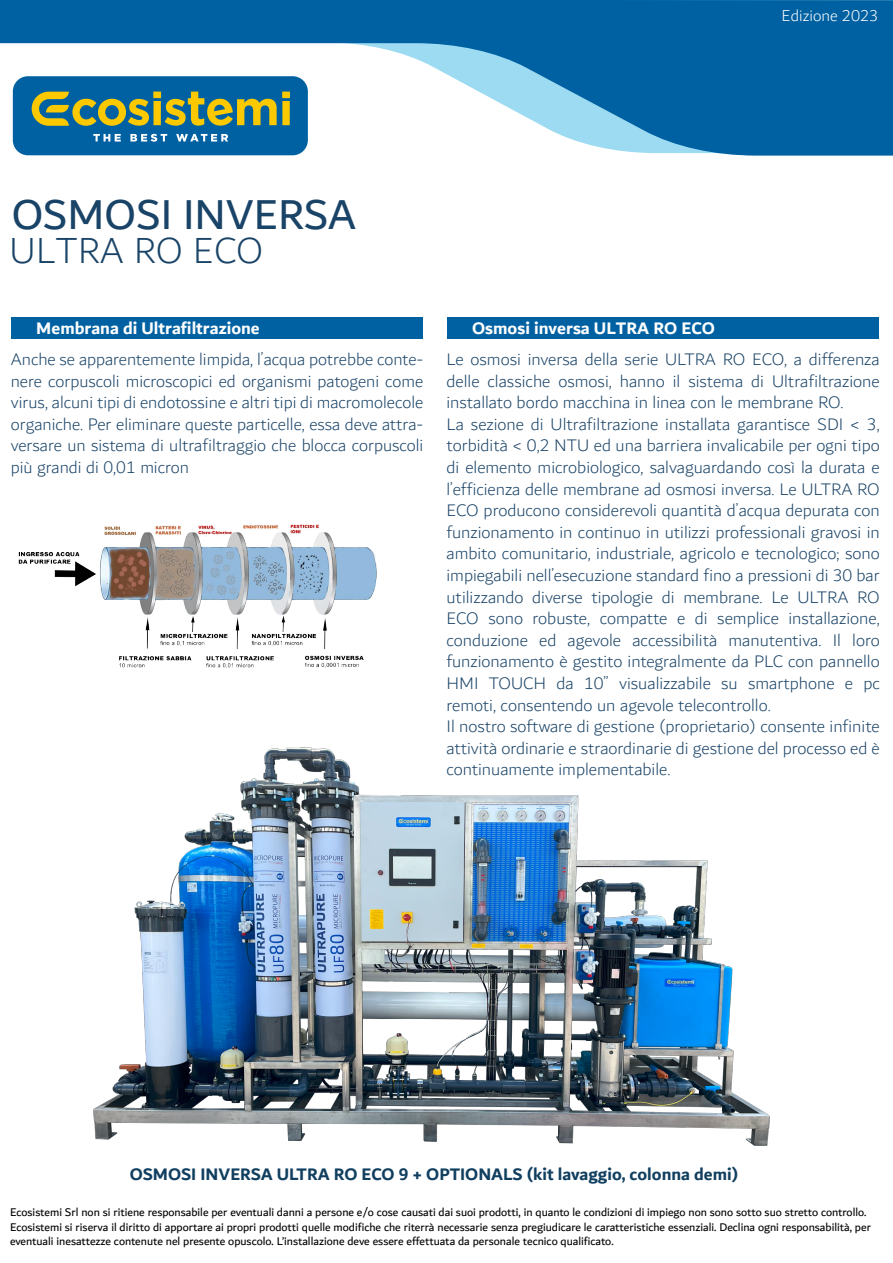
<style>
.page{position:relative;width:893px;height:1263px;background:#fff}
.page>*{position:absolute;margin:0;border:0;box-sizing:border-box;transform-origin:0 0}
.t1{font:45px "Dubai";color:#194367}
.t2{font:300 39px "Dubai";color:#194367}
.t3{font:300 18px/21.6px "Dubai";color:#194367}
.t4{font:700 18px "Dubai";color:#113f60}
.t5{font:700 18px "Dubai";color:#fff}
.t6{font:300 16.8px "Dubai";color:#fff}
.t7{font:12px/14.4px "Dubai";color:#000}
</style>
<div class="page">
<div style="left:447px;top:318px;width:432px;height:21px;background:#0061a2"></div>
<img style="left:18px;top:525px;width:359px;height:143px">
<img style="left:93px;top:748px;width:676px;height:398px">
<div style="left:12px;top:318px;width:411px;height:21px;background:#0061a2"></div>
<svg style="left:0;top:0;width:893px;height:156px;fill:#0061a2"></svg>
<div style="left:13px;top:76px;width:295px;height:79px;background:#0061a2;border-radius:15px"></div>
<svg style="left:32px;top:92px;width:258px;height:34px"></svg>
<svg style="left:93px;top:134px;width:28px;height:7px"></svg>
<svg style="left:130px;top:134px;width:37px;height:8px"></svg>
<svg style="left:176px;top:134px;width:52px;height:8px"></svg>
<p class="t6" style="left:782px;top:3px;width:98px">Edizione 2023</p>
<h1 class="t1" style="left:11px;top:187px;width:346px">OSMOSI INVERSA</h1>
<h2 class="t2" style="left:10px;top:220px;width:255px">ULTRA RO ECO</h2>
<p class="t5" style="left:36px;top:318px;width:225px">Membrana di Ultrafiltrazione</p>
<p class="t3" style="left:11px;top:349px;width:414px;text-align:justify">Anche se apparentemente limpida, l’acqua potrebbe conte&shy;nere corpuscoli microscopici ed organismi patogeni come virus, alcuni tipi di endotossine e altri tipi di macromolecole organiche. Per eliminare queste particelle, essa deve attra&shy;versare un sistema di ultrafiltraggio che blocca corpuscoli più grandi di 0,01 micron</p>
<p class="t5" style="left:472px;top:318px;width:244px">Osmosi inversa ULTRA RO ECO</p>
<p class="t3" style="left:446px;top:349px;width:435px">Le osmosi inversa della serie ULTRA RO ECO, a differenza delle classiche osmosi, hanno il sistema di Ultrafiltrazione installato bordo macchina in linea con le membrane RO.<br>La sezione di Ultrafiltrazione installata garantisce SDI &lt; 3, torbidità &lt; 0,2 NTU ed una barriera invalicabile per ogni tipo di elemento microbiologico, salvaguardando così la durata e l’efficienza delle membrane ad osmosi inversa. Le ULTRA RO ECO producono considerevoli quantità d’acqua depurata con funzionamento in continuo in utilizzi professionali gravosi in ambito comunitario, industriale, agricolo e tecnologico; sono impiegabili nell’esecuzione standard fino a pressioni di 30 bar utilizzando diverse tipologie di membrane. Le ULTRA RO ECO sono robuste, compatte e di semplice installazione, conduzione ed agevole accessibilità manutentiva. Il loro funzionamento è gestito integralmente da PLC con pannello HMI TOUCH da 10” visualizzabile su smartphone e pc remoti, consentendo un agevole telecontrollo.<br>Il nostro software di gestione (proprietario) consente infinite attività ordinarie e straordinarie di gestione del processo ed è continuamente implementabile.</p>
<p class="t4" style="left:130px;top:1163px;width:610px">OSMOSI INVERSA ULTRA RO ECO 9 + OPTIONALS (kit lavaggio, colonna demi)</p>
<p class="t7" style="left:10px;top:1205px;width:862px">Ecosistemi Srl non si ritiene responsabile per eventuali danni a persone e/o cose causati dai suoi prodotti, in quanto le condizioni di impiego non sono sotto suo stretto controllo.<br>Ecosistemi si riserva il diritto di apportare ai propri prodotti quelle modifiche che riterrà necessarie senza pregiudicare le caratteristiche essenziali. Declina ogni responsabilità, per eventuali inesattezze contenute nel presente opuscolo. L’installazione deve essere effettuata da personale tecnico qualificato.</p>
</div>
